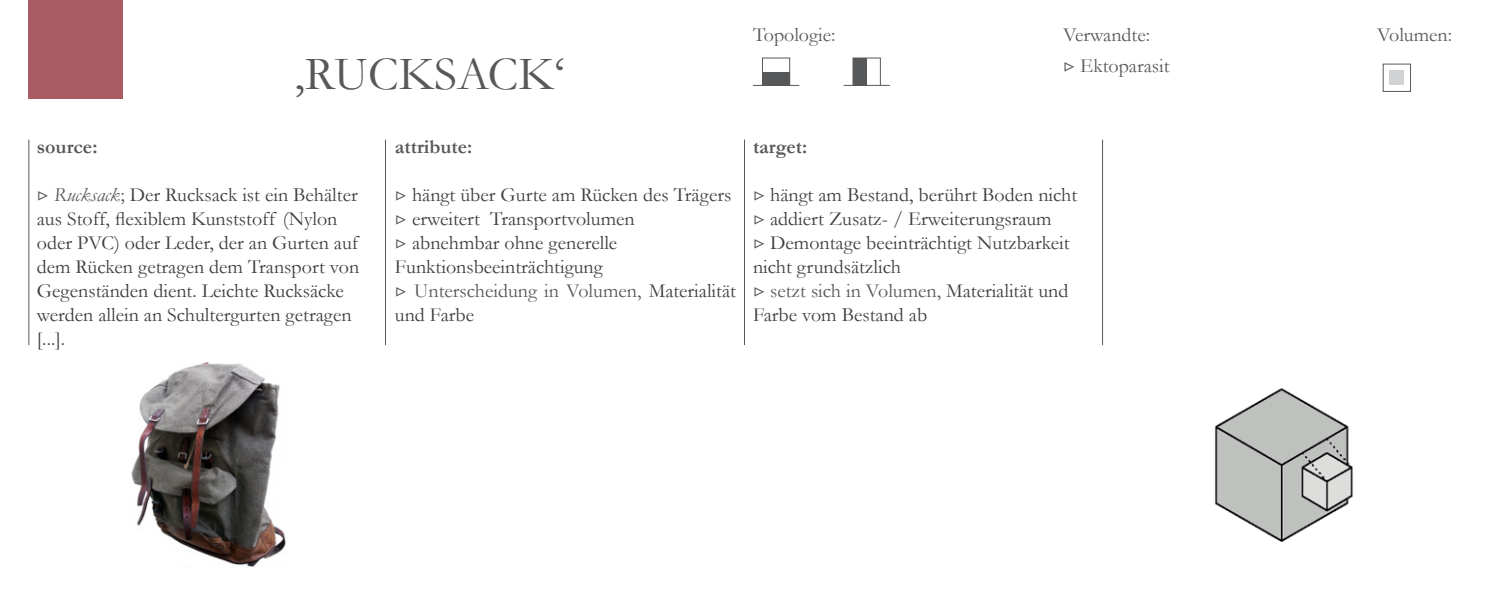
<style>
.page{position:relative;width:1489px;height:596px;background:#fff}
.page>*{position:absolute;margin:0;border:0;box-sizing:border-box;transform-origin:0 0}
.t1{font:48px "Garamond";color:#57585a}
.t2{font:20px/24px "Garamond";color:#3e3e3f}
.t3{font:20px/24px "Garamond";color:#57585a}
.t4{font:700 20px "Garamond";color:#57585a}
.s1{font-family:"Minion Pro"}
.s2{font-family:"Minion Pro";color:#57585a}
.s3{font-style:italic;color:#57585a}
.s4{color:#57585a}
.s5{color:#3e3e3f}
</style>
<div class="page">
<hr style="left:28px;top:139px;width:1px;height:206px;background:#57585a">
<hr style="left:385px;top:139px;width:1px;height:206px;background:#57585a">
<hr style="left:744px;top:139px;width:1px;height:206px;background:#57585a">
<hr style="left:1101px;top:139px;width:1px;height:206px;background:#57585a">
<div style="left:1382px;top:64px;width:28px;height:28px;border:1px solid #57585a"></div>
<div style="left:1389px;top:71px;width:14px;height:14px;background:#d1d2d4"></div>
<div style="left:762px;top:57px;width:28px;height:29px;border:1px solid #57585a"></div>
<div style="left:762px;top:72px;width:28px;height:13px;background:#57585a"></div>
<img style="left:131px;top:362px;width:155px;height:205px">
<img style="left:1215px;top:388px;width:138px;height:154px">
<div style="left:28px;top:0;width:95px;height:98px;background:#a85b63"></div>
<div style="left:852px;top:57px;width:28px;height:29px;border:1px solid #57585a"></div>
<div style="left:852px;top:58px;width:14px;height:27px;background:#57585a"></div>
<p class="t1" style="left:294px;top:42px;width:271px">‚RUCKSACK‘</p>
<p class="t3" style="left:753px;top:23px;width:84px">Topologie:</p>
<p class="t3" style="left:1063px;top:23px;width:88px">Verwandte:</p>
<p class="t3" style="left:1376px;top:23px;width:77px">Volumen:</p>
<p class="t3" style="left:1063px;top:53px;width:108px"><span class="s1">▷</span> Ektoparasit</p>
<p class="t4" style="left:37px;top:133px;width:62px">source:</p>
<p class="t2" style="left:37px;top:182px;width:324px"><span class="s2">▷</span> <span class="s3">Rucksack</span><span class="s4">;</span> Der Rucksack ist ein Behälter aus Stoff, flexiblem Kunststoff (Nylon oder PVC) oder Leder, der an Gurten auf dem Rücken getragen dem Transport von Gegenständen dient. Leichte Rucksäcke werden allein an Schultergurten getragen [...].</p>
<p class="t4" style="left:395px;top:133px;width:79px">attribute:</p>
<p class="t2" style="left:395px;top:182px;width:338px"><span class="s2">▷</span> hängt über Gurte am Rücken des Trägers</p>
<p class="t2" style="left:395px;top:206px;width:241px"><span class="s2">▷</span> erweitert Transportvolumen</p>
<p class="t2" style="left:395px;top:230px;width:224px"><span class="s2">▷</span> abnehmbar ohne generelle<br>Funktionsbeeinträchtigung</p>
<p class="t3" style="left:395px;top:278px;width:342px"><span class="s1">▷</span> Unterscheidung in Volumen, <span class="s5">Materialität und Farbe</span></p>
<p class="t4" style="left:753px;top:133px;width:56px">target:</p>
<p class="t2" style="left:753px;top:182px;width:326px"><span class="s2">▷</span> hängt am Bestand, berührt Boden nicht</p>
<p class="t2" style="left:753px;top:206px;width:300px"><span class="s2">▷</span> addiert Zusatz- / Erweiterungsraum</p>
<p class="t2" style="left:753px;top:230px;width:318px"><span class="s2">▷</span> Demontage beeinträchtigt Nutzbarkeit nicht grundsätzlich</p>
<p class="t2" style="left:753px;top:278px;width:317px"><span class="s2">▷</span> <span class="s4">setzt sich in Volumen,</span> Materialität und<br>Farbe vom Bestand ab</p>
</div>
